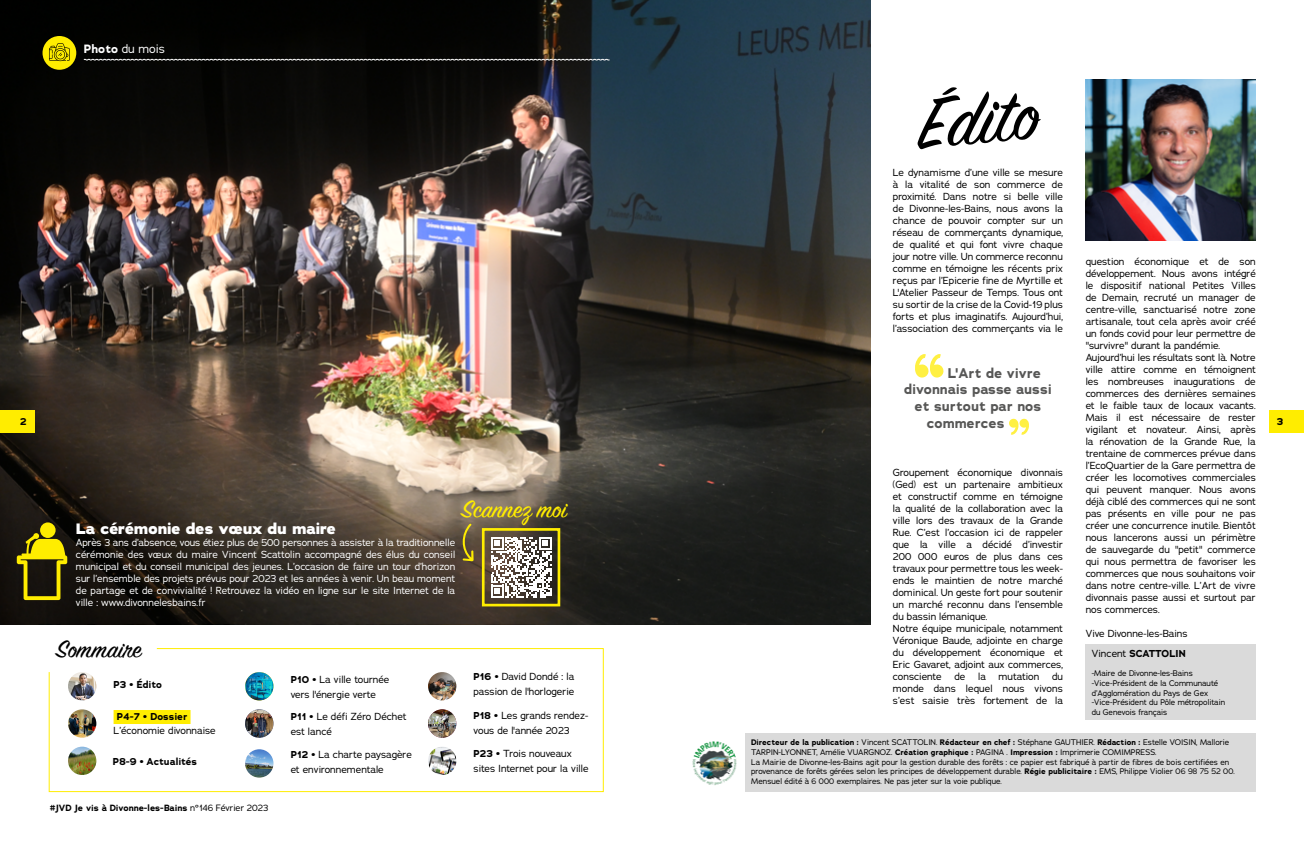
<style>
.page{position:relative;width:1304px;height:842px;background:#fff}
.page>*{position:absolute;margin:0;border:0;box-sizing:border-box;transform-origin:0 0}
.t1{font:80px "Sign Painter House Script";color:#000}
.t2{font:27px "Sign Painter House Script";color:#ffed00}
.t3{font:27px "Sign Painter House Script";color:#000}
.t4{font:800 15px "Adrianna";color:#fff}
.t5{font:700 14px "Adrianna";color:#575756}
.t6{font:12px "Adrianna";color:#fff}
.t7{font:10px/12px "Adrianna";color:#000}
.t8{font:10px/12px "Adrianna";color:#fff;text-align:justify}
.t9{font:700 10px "Adrianna";color:#000}
.t10{font:700 9px "Adrianna";color:#000}
.t11{font:8px/9.6px "Adrianna";color:#000}
.s1{font-weight:700}
.s2{font-weight:400}
</style>
<div class="page">
<img style="left:0;top:0;width:870px;height:624px">
<div style="left:0;top:410px;width:34px;height:22px;background:#ffed00"></div>
<svg style="left:84px;top:59px;width:526px;height:2px"></svg>
<div style="left:43px;top:36px;width:33px;height:34px;background:#ffed00;border-radius:50%"></div>
<svg style="left:49px;top:43px;width:21px;height:18px"></svg>
<div style="left:1270px;top:410px;width:34px;height:22px;background:#ffed00"></div>
<svg style="left:915px;top:354px;width:29px;height:24px"></svg>
<svg style="left:1009px;top:419px;width:20px;height:16px"></svg>
<svg style="left:48px;top:648px;width:556px;height:145px"></svg>
<img style="left:68px;top:672px;width:28px;height:28px;border-radius:14px">
<img style="left:245px;top:749px;width:28px;height:29px;border-radius:14px">
<img style="left:428px;top:672px;width:28px;height:28px;border-radius:14px">
<img style="left:68px;top:709px;width:28px;height:29px;border-radius:14px">
<img style="left:245px;top:709px;width:28px;height:29px;border-radius:14px">
<img style="left:428px;top:709px;width:28px;height:29px;border-radius:14px">
<img style="left:68px;top:747px;width:28px;height:28px;border-radius:14px">
<img style="left:245px;top:672px;width:28px;height:28px;border-radius:14px">
<img style="left:428px;top:747px;width:28px;height:28px;border-radius:14px">
<div style="left:114px;top:710px;width:77px;height:14px;background:#ffed00"></div>
<img style="left:689px;top:737px;width:51px;height:51px;border-radius:26px">
<div style="left:746px;top:733px;width:510px;height:59px;background:#dadada"></div>
<div style="left:1086px;top:644px;width:170px;height:76px;background:#dadada"></div>
<img style="left:1086px;top:79px;width:170px;height:161px">
<svg style="left:17px;top:522px;width:50px;height:78px;background:#6d6409"></svg>
<svg style="left:460px;top:524px;width:14px;height:37px"></svg>
<svg style="left:491px;top:537px;width:61px;height:61px"></svg>
<div style="left:482px;top:528px;width:78px;height:78px;border:3px solid #ffed00"></div>
<p class="t6" style="left:84px;top:41px;width:83px"><span class="s1">Photo</span> du mois</p>
<p class="t9" style="left:20px;top:415px;width:8px">2</p>
<h2 class="t2" style="left:461px;top:496px;width:107px">Scannez moi</h2>
<h3 class="t4" style="left:76px;top:520px;width:262px">La cérémonie des vœux du maire</h3>
<p class="t8" style="left:76px;top:537px;width:381px">Après 3 ans d’absence, vous étiez plus de 500 personnes à assister à la traditionnelle cérémonie des vœux du maire Vincent Scattolin accompagné des élus du conseil municipal et du conseil municipal des jeunes. L’occasion de faire un tour d’horizon sur l’ensemble des projets prévus pour 2023 et les années à venir. Un beau moment de partage et de convivialité ! Retrouvez la vidéo en ligne sur le site Internet de la ville : www.divonnelesbains.fr</p>
<h2 class="t3" style="left:56px;top:636px;width:87px">Sommaire</h2>
<p class="t9" style="left:114px;top:677px;width:50px">P3 • Édito</p>
<p class="t9" style="left:117px;top:710px;width:72px">P4-7 • Dossier</p>
<p class="t7" style="left:114px;top:724px;width:104px">L’économie divonnaise</p>
<p class="t9" style="left:113px;top:754px;width:86px">P8-9 • Actualités</p>
<p class="t10" style="left:50px;top:802px;width:220px">#JVD Je vis à Divonne-les-Bains <span class="s2">n°146 Février 2023</span></p>
<p class="t7" style="left:291px;top:672px;width:100px;line-height:15px"><span class="s1">P10 •</span> La ville tournée vers l'énergie verte</p>
<p class="t7" style="left:291px;top:709px;width:117px;line-height:15px"><span class="s1">P11 •</span> Le défi Zéro Déchet est lancé</p>
<p class="t7" style="left:291px;top:747px;width:123px;line-height:15px"><span class="s1">P12 •</span> La charte paysagère et environnementale</p>
<p class="t7" style="left:474px;top:669px;width:102px;line-height:15px"><span class="s1">P16 •</span> David Dondé : la passion de l'horlogerie</p>
<p class="t7" style="left:474px;top:708px;width:116px;line-height:15px"><span class="s1">P18 •</span> Les grands rendez&shy;vous de l'année 2023</p>
<p class="t7" style="left:474px;top:746px;width:117px;line-height:15px"><span class="s1">P23 •</span> Trois nouveaux sites Internet pour la ville</p>
<h1 class="t1" style="left:914px;top:86px;width:122px;rotate:-5deg">Édito</h1>
<p class="t7" style="left:893px;top:166px;width:172px;text-align:justify">Le dynamisme d’une ville se mesure à la vitalité de son commerce de proximité. Dans notre si belle ville de Divonne-les-Bains, nous avons la chance de pouvoir compter sur un réseau de commerçants dynamique, de qualité et qui font vivre chaque jour notre ville. Un commerce reconnu comme en témoigne les récents prix reçus par l’Epicerie fine de Myrtille et L'Atelier Passeur de Temps. Tous ont su sortir de la crise de la Covid-19 plus forts et plus imaginatifs. Aujourd’hui, l’association des commerçants via le</p>
<h3 class="t5" style="left:948px;top:363px;width:95px">L'Art de vivre</h3>
<h3 class="t5" style="left:904px;top:380px;width:149px">divonnais passe aussi</h3>
<h3 class="t5" style="left:915px;top:397px;width:128px">et surtout par nos</h3>
<h3 class="t5" style="left:927px;top:414px;width:79px">commerces</h3>
<p class="t7" style="left:893px;top:466px;width:172px">Groupement économique divonnais (Ged) est un partenaire ambitieux et constructif comme en témoigne la qualité de la collaboration avec la ville lors des travaux de la Grande<br>Rue. C’est l’occasion ici de rappeler que la ville a décidé d’investir<br>200 000 euros de plus dans ces travaux pour permettre tous les week&shy;ends le maintien de notre marché dominical. Un geste fort pour soutenir un marché reconnu dans l’ensemble du bassin lémanique.<br>Notre équipe municipale, notamment<br>Véronique Baude, adjointe en charge du développement économique et<br>Eric Gavaret, adjoint aux commerces, consciente</p>
<p class="t7" style="left:893px;top:670px;width:172px;text-align:justify;text-indent:159px">du monde dans lequel nous vivons s’est saisie très fortement de la</p>
<p class="t7" style="left:954px;top:670px;width:13px">de</p>
<p class="t7" style="left:978px;top:670px;width:9px">la</p>
<p class="t7" style="left:999px;top:670px;width:42px">mutation</p>
<p class="t7" style="left:1086px;top:255px;width:172px">question économique et de son développement. Nous avons intégré le dispositif national Petites Villes de Demain, recruté un manager de centre-ville, sanctuarisé notre zone artisanale, tout cela après avoir créé un fonds covid pour leur permettre de "survivre" durant la pandémie.<br>Aujourd’hui les résultats sont là. Notre ville attire comme en témoignent les nombreuses inaugurations de commerces des dernières semaines et le faible taux de locaux vacants.<br>Mais il est nécessaire de rester vigilant et novateur. Ainsi, après la rénovation de la Grande Rue, la trentaine de commerces prévue dans l’EcoQuartier de la Gare permettra de créer les locomotives commerciales qui peuvent manquer. Nous avons déjà ciblé des commerces qui ne sont pas présents en ville pour ne pas créer une concurrence inutile. Bientôt nous lancerons aussi un périmètre de sauvegarde du "petit" commerce qui nous permettra de favoriser les commerces que nous souhaitons voir dans notre centre-ville. L’Art de vivre divonnais passe aussi et surtout par nos commerces.</p>
<p class="t7" style="left:1086px;top:627px;width:103px">Vive Divonne-les-Bains</p>
<p class="t9" style="left:1092px;top:647px;width:96px"><span class="s2">Vincent</span> SCATTOLIN</p>
<p class="t11" style="left:1092px;top:669px;width:135px">-Maire de Divonne-les-Bains -Vice-Président de la Communauté d’Agglomération du Pays de Gex -Vice-Président du Pôle métropolitain du Genevois français</p>
<p class="t11" style="left:751px;top:737px;width:485px"><span class="s1">Directeur de la publication :</span> Vincent SCATTOLIN. <span class="s1">Rédacteur en chef :</span> Stéphane GAUTHIER. <span class="s1">Rédaction :</span> Estelle VOISIN, Mallorie TARPIN-LYONNET, Amélie VUARGNOZ. <span class="s1">Création graphique :</span> PAGINA . <span class="s1">Impression :</span> Imprimerie COMIMPRESS.<br>La Mairie de Divonne-les-Bains agit pour la gestion durable des forêts : ce papier est fabriqué à partir de fibres de bois certifiées en provenance de forêts gérées selon les principes de développement durable. <span class="s1">Régie publicitaire :</span> EMS, Philippe Violier 06 98 75 52 00.<br>Mensuel édité à 6 000 exemplaires. Ne pas jeter sur la voie publique.</p>
<p class="t9" style="left:1277px;top:415px;width:8px">3</p>
</div>
